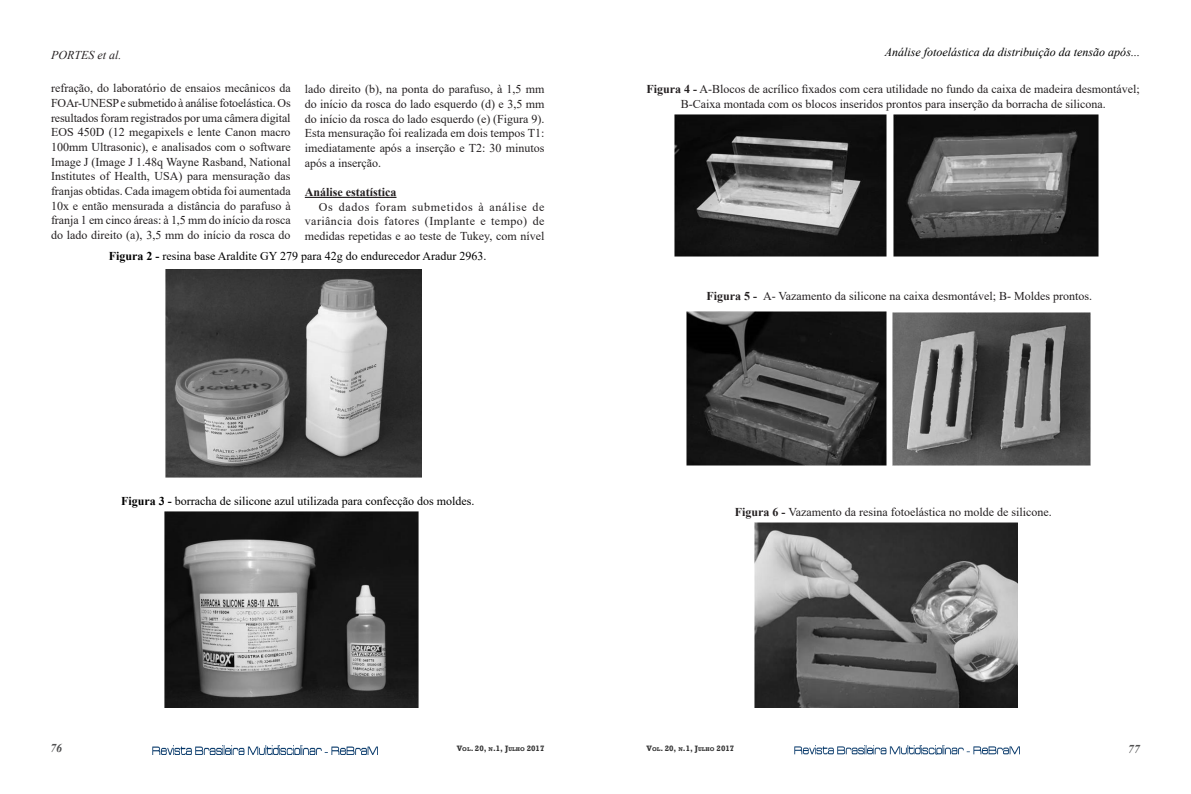
<style>
.page{position:relative;width:1191px;height:794px;background:#fff}
.page>*{position:absolute;margin:0;border:0;box-sizing:border-box;transform-origin:0 0}
.Corpo_do_texto{font:12px/14.7px "Times New Roman";color:#231f20;text-align:justify}
.Forma_Livre_A{font:12px/14.4px "Times New Roman";color:#231f20;text-align:center}
.t1{font:12px "Times New Roman";color:#000}
.t2{font:italic 12px "Times New Roman";color:#000}
.Corpo_do_texto-2{font:700 12px "Times New Roman";color:#231f20}
.t3{font:italic 12px "Times New Roman";color:#231f20}
.t4{font:italic 700 12px "Times New Roman";color:#4f4f50}
.t5{font:700 8px "Rockwell";color:#333}
.s1{font-weight:700}
.s2{font-size:5.6px}
</style>
<div class="page">
<img style="left:794px;top:745px;width:225px;height:9px">
<img style="left:152px;top:745px;width:226px;height:10px">
<img style="left:674px;top:114px;width:212px;height:143px">
<img style="left:893px;top:114px;width:205px;height:143px">
<img style="left:893px;top:312px;width:197px;height:153px">
<img style="left:687px;top:312px;width:199px;height:154px">
<img style="left:754px;top:522px;width:263px;height:185px">
<hr style="left:305px;top:197px;width:91px;height:1px;background:#231f20">
<img style="left:165px;top:270px;width:256px;height:207px">
<img style="left:165px;top:512px;width:253px;height:195px">
<p class="t3" style="left:51px;top:47px;width:72px">PORTES et al.</p>
<p class="t2" style="left:885px;top:44px;width:257px">Análise fotoelástica da distribuição da tensão após...</p>
<p class="Corpo_do_texto" style="left:51px;top:81px;width:241px">refração, do laboratório de ensaios mecânicos da FOAr-UNESP e submetido à análise fotoelástica. Os resultados foram registrados por uma câmera digital EOS 450D (12 megapixels e lente Canon macro 100mm Ultrasonic), e analisados com o software Image J (Image J 1.48q Wayne Rasband, National Institutes of Health, USA) para mensuração das franjas obtidas. Cada imagem obtida foi aumentada 10x e então mensurada a distância do parafuso à franja 1 em cinco áreas: à 1,5 mm do início da rosca do lado direito (a), 3,5 mm do início da rosca do</p>
<p class="Corpo_do_texto" style="left:305px;top:82px;width:241px">lado direito (b), na ponta do parafuso, à 1,5 mm do início da rosca do lado esquerdo (d) e 3,5 mm do início da rosca do lado esquerdo (e) (Figura 9).<br>Esta mensuração foi realizada em dois tempos T1: imediatamente após a inserção e T2: 30 minutos após a inserção.</p>
<p class="Corpo_do_texto-2" style="left:305px;top:183px;width:93px">Análise estatística</p>
<p class="Corpo_do_texto" style="left:305px;top:199px;width:241px;text-indent:14px">Os dados foram submetidos à análise de variância dois fatores (Implante e tempo) de medidas repetidas e ao teste de Tukey, com nível</p>
<p class="t1" style="left:109px;top:248px;width:379px"><span class="s1">Figura 2 -</span> resina base Araldite GY 279 para 42g do endurecedor Aradur 2963.</p>
<p class="t1" style="left:121px;top:493px;width:355px"><span class="s1">Figura 3 -</span> borracha de silicone azul utilizada para confecção dos moldes.</p>
<p class="Forma_Livre_A" style="left:646px;top:82px;width:495px"><span class="s1">Figura 4 -</span> A-Blocos de acrílico fixados com cera utilidade no fundo da caixa de madeira desmontável;<br>B-Caixa montada com os blocos inseridos prontos para inserção da borracha de silicona.</p>
<p class="Forma_Livre_A" style="left:706px;top:288px;width:387px"><span class="s1">Figura 5 -</span> A- Vazamento da silicone na caixa desmontável; B- Moldes prontos.</p>
<p class="Forma_Livre_A" style="left:735px;top:504px;width:318px"><span class="s1">Figura 6 -</span> Vazamento da resina fotoelástica no molde de silicone.</p>
<p class="t4" style="left:50px;top:740px;width:13px">76</p>
<p class="t5" style="left:457px;top:744px;width:89px">V<span class="s2">OL</span>. 20, <span class="s2">N</span>.1, J<span class="s2">ULHO</span> 2017</p>
<p class="t5" style="left:646px;top:743px;width:89px">V<span class="s2">OL</span>. 20, <span class="s2">N</span>.1, J<span class="s2">ULHO</span> 2017</p>
<p class="t4" style="left:1128px;top:740px;width:13px">77</p>
</div>
